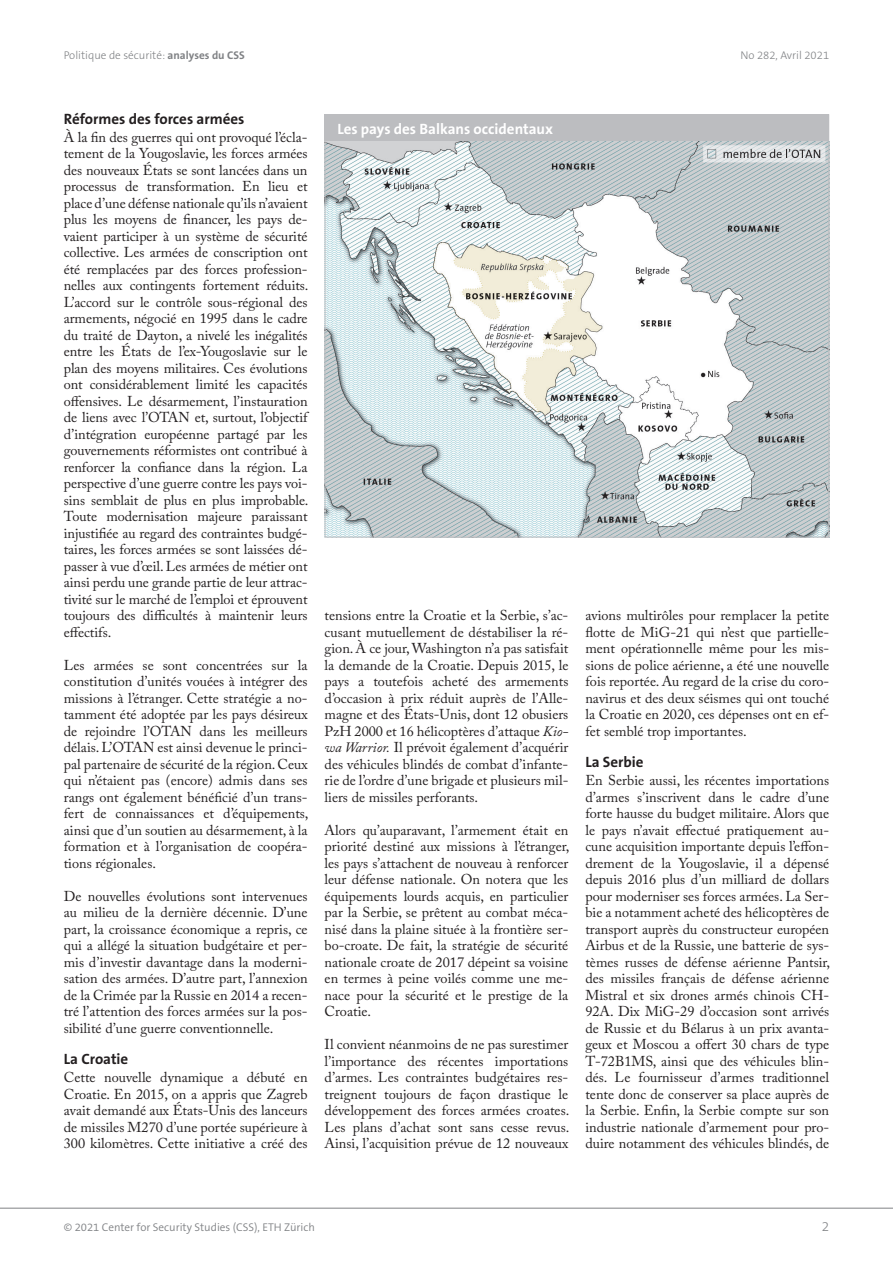
<style>
.page{position:relative;width:893px;height:1263px;background:#fff}
.page>*{position:absolute;margin:0;border:0;box-sizing:border-box;transform-origin:0 0}
.t1{font:700 15px "The Sans B W7";color:#231f20}
.t2{font:700 15px "The Sans B W7";color:#fff}
.t3{font:14.25px/16.5px "Adobe Caslon Pro";color:#231f20;text-align:justify}
.t4{font:300 13.5px "The Sans B W3";color:#808285}
.t5{font:300 11.25px "The Sans B W3";color:#808285}
.t6{font:300 11.25px "The Sans B W4";color:#808285}
.s1{font-family:"The Sans B W7";font-weight:700}
.s2{font-style:italic}
</style>
<div class="page">
<hr style="left:0;top:1208px;width:893px;height:1px;background:#808285">
<div style="left:325px;top:114px;width:504px;height:28px;background:#bcbdc0"></div>
<img style="left:327px;top:142px;width:500px;height:394px">
<p class="t5" style="left:64px;top:48px;width:183px">Politique de sécurité: <span class="s1">analyses du CSS</span></p>
<p class="t5" style="left:740px;top:48px;width:90px">No 282, Avril 2021</p>
<p class="t1" style="left:64px;top:109px;width:182px">Réformes des forces armées</p>
<p class="t3" style="left:64px;top:128px;width:246px">À la fin des guerres qui ont provoqué l’écla&shy;tement de la Yougoslavie, les forces armées des nouveaux États se sont lancées dans un processus de transformation. En lieu et place d’une défense nationale qu’ils n’avaient plus les moyens de financer, les pays de&shy;vaient participer à un système de sécurité collective. Les armées de conscription ont été remplacées par des forces profession&shy;nelles aux contingents fortement réduits.<br>L’accord sur le contrôle sous-régional des armements, négocié en 1995 dans le cadre du traité de Dayton, a nivelé les inégalités entre les États de l’ex-Yougoslavie sur le plan des moyens militaires. Ces évolutions ont considérablement limité les capacités offensives. Le désarmement, l’instauration de liens avec l’OTAN et, surtout, l’objectif d’intégration européenne partagé par les gouvernements réformistes ont contribué à renforcer la confiance dans la région. La perspective d’une guerre contre les pays voi&shy;sins semblait de plus en plus improbable.<br>Toute modernisation majeure paraissant injustifiée au regard des contraintes budgé&shy;taires, les forces armées se sont laissées dé&shy;passer à vue d’œil. Les armées de métier ont ainsi perdu une grande partie de leur attrac&shy;tivité sur le marché de l’emploi et éprouvent toujours des difficultés à maintenir leurs effectifs.</p>
<p class="t3" style="left:64px;top:656px;width:246px">Les armées se sont concentrées sur la constitution d’unités vouées à intégrer des missions à l’étranger. Cette stratégie a no&shy;tamment été adoptée par les pays désireux de rejoindre l’OTAN dans les meilleurs délais. L’OTAN est ainsi devenue le princi&shy;pal partenaire de sécurité de la région. Ceux qui n’étaient pas (encore) admis dans ses rangs ont également bénéficié d’un trans&shy;fert de connaissances et d’équipements, ainsi que d’un soutien au désarmement, à la formation et à l’organisation de coopéra&shy;tions régionales.</p>
<p class="t3" style="left:64px;top:887px;width:245px">De nouvelles évolutions sont intervenues au milieu de la dernière décennie. D’une part, la croissance économique a repris, ce qui a allégé la situation budgétaire et per&shy;mis d’investir davantage dans la moderni&shy;sation des armées. D’autre part, l’annexion de la Crimée par la Russie en 2014 a recen&shy;tré l’attention des forces armées sur la pos&shy;sibilité d’une guerre conventionnelle.</p>
<p class="t1" style="left:64px;top:1049px;width:66px">La Croatie</p>
<p class="t3" style="left:64px;top:1069px;width:245px">Cette nouvelle dynamique a débuté en Croatie. En 2015, on a appris que Zagreb avait demandé aux États-Unis des lanceurs de missiles M270 d’une portée supérieure à 300 kilomètres. Cette initiative a créé des</p>
<p class="t2" style="left:337px;top:119px;width:217px">Les pays des Balkans occidentaux</p>
<p class="t3" style="left:325px;top:607px;width:245px">tensions entre la Croatie et la Serbie, s’ac&shy;cusant mutuellement de déstabiliser la ré&shy;gion. À ce jour, Washington n’a pas satisfait la demande de la Croatie. Depuis 2015, le pays a toutefois acheté des armements d’occasion à prix réduit auprès de l’Alle&shy;magne et des États-Unis, dont 12 obusiers PzH 2000 et 16 hélicoptères d’attaque <span class="s2">Kio&shy;wa Warrior.</span> Il prévoit également d’acquérir des véhicules blindés de combat d’infante&shy;rie de l’ordre d’une brigade et plusieurs mil&shy;liers de missiles perforants.</p>
<p class="t3" style="left:325px;top:821px;width:246px">Alors qu’auparavant, l’armement était en priorité destiné aux missions à l’étranger, les pays s’attachent de nouveau à renforcer leur défense nationale. On notera que les équipements lourds acquis, en particulier par la Serbie, se prêtent au combat méca&shy;nisé dans la plaine située à la frontière ser&shy;bo-croate. De fait, la stratégie de sécurité nationale croate de 2017 dépeint sa voisine en termes à peine voilés comme une me&shy;nace pour la sécurité et le prestige de la Croatie.</p>
<p class="t3" style="left:325px;top:1036px;width:246px">Il convient néanmoins de ne pas surestimer l’importance des récentes importations d’armes. Les contraintes budgétaires res&shy;treignent toujours de façon drastique le développement des forces armées croates.<br>Les plans d’achat sont sans cesse revus.<br>Ainsi, l’acquisition prévue de 12 nouveaux</p>
<p class="t3" style="left:585px;top:607px;width:245px">avions multirôles pour remplacer la petite flotte de MiG-21 qui n’est que partielle&shy;ment opérationnelle même pour les mis&shy;sions de police aérienne, a été une nouvelle fois reportée. Au regard de la crise du coro&shy;navirus et des deux séismes qui ont touché la Croatie en 2020, ces dépenses ont en ef&shy;fet semblé trop importantes.</p>
<p class="t1" style="left:585px;top:752px;width:60px">La Serbie</p>
<p class="t3" style="left:585px;top:772px;width:246px">En Serbie aussi, les récentes importations d’armes s’inscrivent dans le cadre d’une forte hausse du budget militaire. Alors que le pays n’avait effectué pratiquement au&shy;cune acquisition importante depuis l’effon&shy;drement de la Yougoslavie, il a dépensé depuis 2016 plus d’un milliard de dollars pour moderniser ses forces armées. La Ser&shy;bie a notamment acheté des hélicoptères de transport auprès du constructeur européen Airbus et de la Russie, une batterie de sys&shy;tèmes russes de défense aérienne Pantsir, des missiles français de défense aérienne Mistral et six drones armés chinois CH-92A. Dix MiG-29 d’occasion sont arrivés de Russie et du Bélarus à un prix avanta&shy;geux et Moscou a offert 30 chars de type T-72B1MS, ainsi que des véhicules blin&shy;dés. Le fournisseur d’armes traditionnel tente donc de conserver sa place auprès de la Serbie. Enfin, la Serbie compte sur son industrie nationale d’armement pour pro&shy;duire notamment des véhicules blindés, de</p>
<p class="t6" style="left:64px;top:1220px;width:253px">© 2021 Center for Security Studies (CSS), ETH Zürich</p>
<p class="t4" style="left:822px;top:1217px;width:9px">2</p>
</div>
